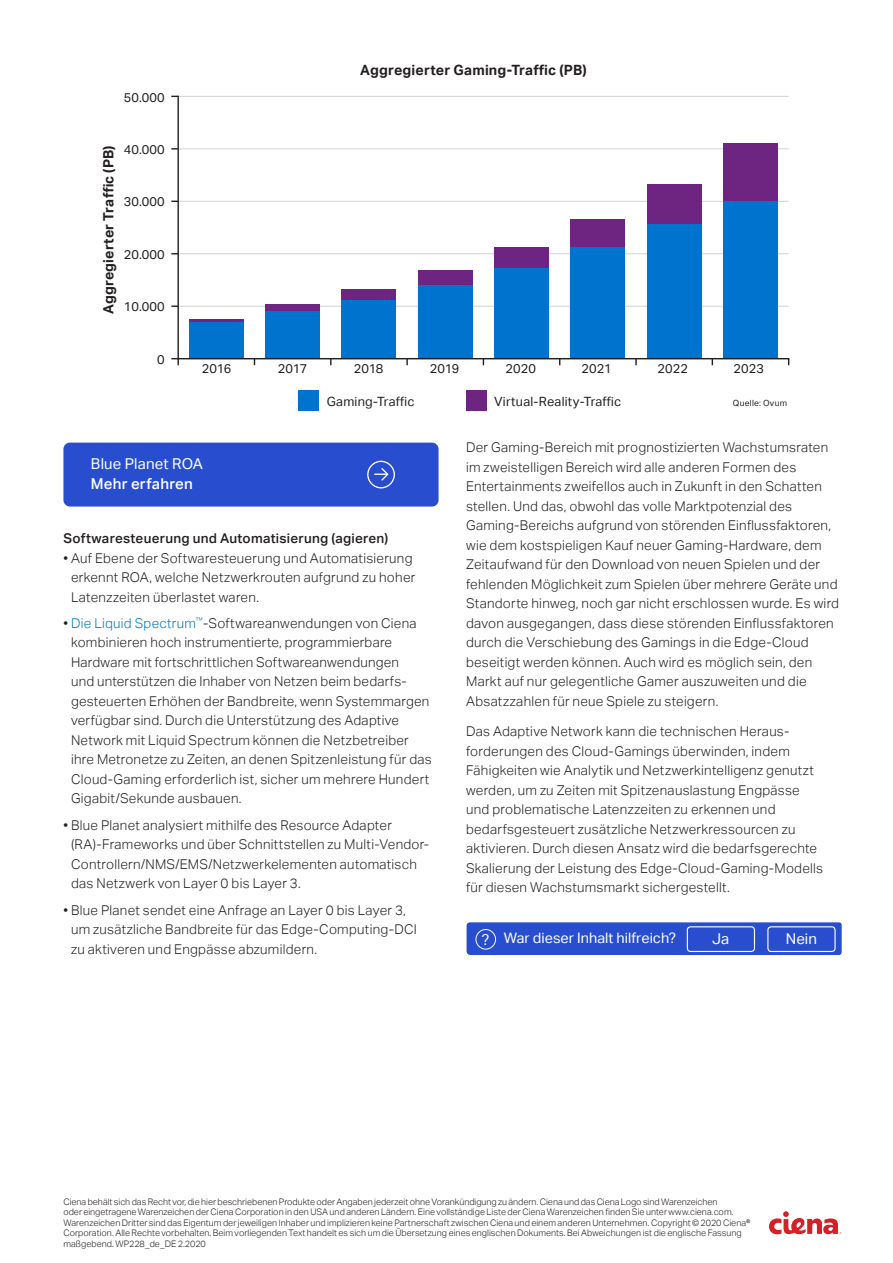
<style>
.page{position:relative;width:893px;height:1263px;background:#fff}
.page>*{position:absolute;margin:0;border:0;box-sizing:border-box;transform-origin:0 0}
.Body_Copy{font:15px/19.5px "Aktiv Grotesk";letter-spacing:.005em;color:#fff}
.Body_Copy-2{font:14.4px "Aktiv Grotesk";letter-spacing:.005em;color:#fff}
.t1{font:700 14.25px "Aktiv Grotesk";letter-spacing:.01em;color:#231f20}
.Body_Copy-3{font:300 13.5px/19.5px "Aktiv Grotesk";letter-spacing:.02em;color:#231f20}
.Body_Copy_BULLET__ex{font:300 13.5px/19.5px "Aktiv Grotesk";letter-spacing:.02em;color:#231f20}
.subhead{font:500 13.5px "Aktiv Grotesk";letter-spacing:.02em;color:#231f20}
.t2{font:12.75px "Aktiv Grotesk";letter-spacing:.01em;color:#231f20}
.t3{font:300 9px/10.5px "Aktiv Grotesk";color:#231f20}
.t4{font:8.55px "Aktiv Grotesk";letter-spacing:.035em;color:#231f20}
.s1{font-weight:500}
.s2{color:#0076be}
</style>
<div class="page">
<svg style="left:769px;top:1211px;width:72px;height:23px"></svg>
<div style="left:63px;top:443px;width:376px;height:63px;background:#284ecf;border-radius:7px"></div>
<svg style="left:367px;top:461px;width:28px;height:27px"></svg>
<hr style="left:178px;top:306px;width:611px;height:1px;background:#d1d2d4">
<hr style="left:178px;top:253px;width:611px;height:1px;background:#d1d2d4">
<hr style="left:178px;top:201px;width:611px;height:1px;background:#d1d2d4">
<hr style="left:178px;top:148px;width:611px;height:1px;background:#d1d2d4">
<hr style="left:178px;top:96px;width:611px;height:1px;background:#d1d2d4">
<div style="left:189px;top:322px;width:55px;height:37px;background:#0073ce"></div>
<div style="left:265px;top:311px;width:55px;height:48px;background:#0073ce"></div>
<div style="left:341px;top:300px;width:55px;height:59px;background:#0073ce"></div>
<div style="left:418px;top:285px;width:55px;height:74px;background:#0073ce"></div>
<div style="left:494px;top:267px;width:55px;height:92px;background:#0073ce"></div>
<div style="left:570px;top:246px;width:55px;height:113px;background:#0073ce"></div>
<div style="left:647px;top:224px;width:55px;height:135px;background:#0073ce"></div>
<div style="left:723px;top:200px;width:55px;height:159px;background:#0073ce"></div>
<hr style="left:178px;top:358px;width:611px;height:1px;background:#231f20">
<svg style="left:406px;top:359px;width:2px;height:6px"></svg>
<svg style="left:635px;top:359px;width:2px;height:6px"></svg>
<hr style="left:177px;top:96px;width:2px;height:263px;background:#231f20">
<svg style="left:171px;top:358px;width:8px;height:7px"></svg>
<svg style="left:171px;top:305px;width:7px;height:2px"></svg>
<svg style="left:171px;top:148px;width:7px;height:2px"></svg>
<hr style="left:189px;top:319px;width:55px;height:3px;background:#6e2581">
<div style="left:265px;top:304px;width:55px;height:7px;background:#6e2581"></div>
<div style="left:341px;top:289px;width:55px;height:11px;background:#6e2581"></div>
<div style="left:418px;top:270px;width:55px;height:15px;background:#6e2581"></div>
<div style="left:494px;top:247px;width:55px;height:20px;background:#6e2581"></div>
<div style="left:570px;top:219px;width:55px;height:27px;background:#6e2581"></div>
<div style="left:647px;top:185px;width:55px;height:39px;background:#6e2581"></div>
<div style="left:723px;top:143px;width:55px;height:57px;background:#6e2581"></div>
<div style="left:299px;top:390px;width:20px;height:21px;background:#0073ce"></div>
<div style="left:466px;top:390px;width:20px;height:21px;background:#6e2581"></div>
<div style="left:467px;top:922px;width:375px;height:33px;background:#284ecf"></div>
<div style="left:687px;top:926px;width:68px;height:26px;border:1px solid #fff;border-radius:3px"></div>
<div style="left:767px;top:926px;width:69px;height:26px;border:1px solid #fff;border-radius:3px"></div>
<p class="t2" style="left:124px;top:90px;width:42px">50.000</p>
<p class="t1" style="left:100px;top:314px;width:170px;rotate:-90deg">Aggregierter Traffic (PB)</p>
<p class="t2" style="left:124px;top:142px;width:42px">40.000</p>
<p class="t2" style="left:124px;top:195px;width:42px">30.000</p>
<p class="t2" style="left:124px;top:247px;width:42px">20.000</p>
<p class="t2" style="left:124px;top:299px;width:42px">10.000</p>
<p class="t2" style="left:157px;top:352px;width:9px">0</p>
<p class="t2" style="left:202px;top:361px;width:31px">2016</p>
<p class="t1" style="left:360px;top:61px;width:228px">Aggregierter Gaming-Traffic (PB)</p>
<p class="t2" style="left:278px;top:361px;width:31px">2017</p>
<p class="t2" style="left:354px;top:361px;width:31px">2018</p>
<p class="t2" style="left:430px;top:361px;width:31px">2019</p>
<p class="t2" style="left:505px;top:361px;width:32px">2020</p>
<p class="t2" style="left:582px;top:361px;width:32px">2021</p>
<p class="t2" style="left:657px;top:361px;width:32px">2022</p>
<p class="t2" style="left:733px;top:361px;width:32px">2023</p>
<p class="t2" style="left:327px;top:394px;width:89px">Gaming-Traffic</p>
<p class="t2" style="left:494px;top:394px;width:129px">Virtual-Reality-Traffic</p>
<p class="t4" style="left:733px;top:398px;width:56px">Quelle: Ovum</p>
<p class="Body_Copy" style="left:91px;top:454px;width:114px">Blue Planet ROA<br><span class="s1">Mehr erfahren</span></p>
<p class="subhead" style="left:63px;top:531px;width:326px">Softwaresteuerung und Automatisierung (agieren)</p>
<p class="Body_Copy_BULLET__ex" style="left:71px;top:548px;width:346px;text-indent:-8px">• Auf Ebene der Softwaresteuerung und Automatisierung erkennt ROA, welche Netzwerkrouten aufgrund zu hoher<br>Latenzzeiten überlastet waren.</p>
<p class="Body_Copy_BULLET__ex" style="left:71px;top:613px;width:362px;text-indent:-8px">• <span class="s2">Die Liquid Spectrum</span><sup>™</sup>-Softwareanwendungen von Ciena kombinieren hoch instrumentierte, programmierbare Hardware mit fortschrittlichen Softwareanwendungen<br>und unterstützen die Inhaber von Netzen beim bedarfs&shy;gesteuerten Erhöhen der Bandbreite, wenn Systemmargen verfügbar sind. Durch die Unterstützung des Adaptive Network mit Liquid Spectrum können die Netzbetreiber ihre Metronetze zu Zeiten, an denen Spitzenleistung für das Cloud-Gaming erforderlich ist, sicher um mehrere Hundert Gigabit/Sekunde ausbauen.</p>
<p class="Body_Copy_BULLET__ex" style="left:71px;top:815px;width:360px;text-indent:-8px">• Blue Planet analysiert mithilfe des Resource Adapter (RA)-Frameworks und über Schnittstellen zu Multi-Vendor-Controllern/NMS/EMS/Netzwerkelementen automatisch das Netzwerk von Layer 0 bis Layer 3.</p>
<p class="Body_Copy-3" style="left:71px;top:900px;width:347px;text-indent:-8px">• Blue Planet sendet eine Anfrage an Layer 0 bis Layer 3, um zusätzliche Bandbreite für das Edge-Computing-DCI zu aktiveren und Engpässe abzumildern.</p>
<p class="Body_Copy-3" style="left:466px;top:438px;width:375px">Der Gaming-Bereich mit prognostizierten Wachstumsraten im zweistelligen Bereich wird alle anderen Formen des Entertainments zweifellos auch in Zukunft in den Schatten stellen. Und das, obwohl das volle Marktpotenzial des Gaming-Bereichs aufgrund von störenden Einflussfaktoren, wie dem kostspieligen Kauf neuer Gaming-Hardware, dem Zeitaufwand für den Download von neuen Spielen und der fehlenden Möglichkeit zum Spielen über mehrere Geräte und Standorte hinweg, noch gar nicht erschlossen wurde. Es wird davon ausgegangen, dass diese störenden Einflussfaktoren durch die Verschiebung des Gamings in die Edge-Cloud beseitigt werden können. Auch wird es möglich sein, den Markt auf nur gelegentliche Gamer auszuweiten und die Absatzzahlen für neue Spiele zu steigern.</p>
<p class="Body_Copy-3" style="left:466px;top:722px;width:359px">Das Adaptive Network kann die technischen Heraus&shy;forderungen des Cloud-Gamings überwinden, indem Fähigkeiten wie Analytik und Netzwerkintelligenz genutzt werden, um zu Zeiten mit Spitzenauslastung Engpässe und problematische Latenzzeiten zu erkennen und bedarfsgesteuert zusätzliche Netzwerkressourcen zu aktivieren. Durch diesen Ansatz wird die bedarfsgerechte Skalierung der Leistung des Edge-Cloud-Gaming-Modells für diesen Wachstumsmarkt sichergestellt.</p>
<p class="Body_Copy" style="left:482px;top:930px;width:9px">?</p>
<p class="Body_Copy-2" style="left:504px;top:929px;width:174px">War dieser Inhalt hilfreich?</p>
<p class="Body_Copy" style="left:712px;top:929px;width:19px">Ja</p>
<p class="Body_Copy" style="left:786px;top:929px;width:33px">Nein</p>
<p class="t3" style="left:63px;top:1196px;width:688px">Ciena behält sich das Recht vor, die hier beschriebenen Produkte oder Angaben jederzeit ohne Vorankündigung zu ändern. Ciena und das Ciena Logo sind Warenzeichen<br>oder eingetragene Warenzeichen der Ciena Corporation in den USA und anderen Ländern. Eine vollständige Liste der Ciena Warenzeichen finden Sie unter www.ciena.com.<br>Warenzeichen Dritter sind das Eigentum der jeweiligen Inhaber und implizieren keine Partnerschaft zwischen Ciena und einem anderen Unternehmen. Copyright © 2020 Ciena® Corporation. Alle Rechte vorbehalten. Beim vorliegenden Text handelt es sich um die Übersetzung eines englischen Dokuments. Bei Abweichungen ist die englische Fassung maßgebend. WP228_de_DE 2.2020</p>
</div>
